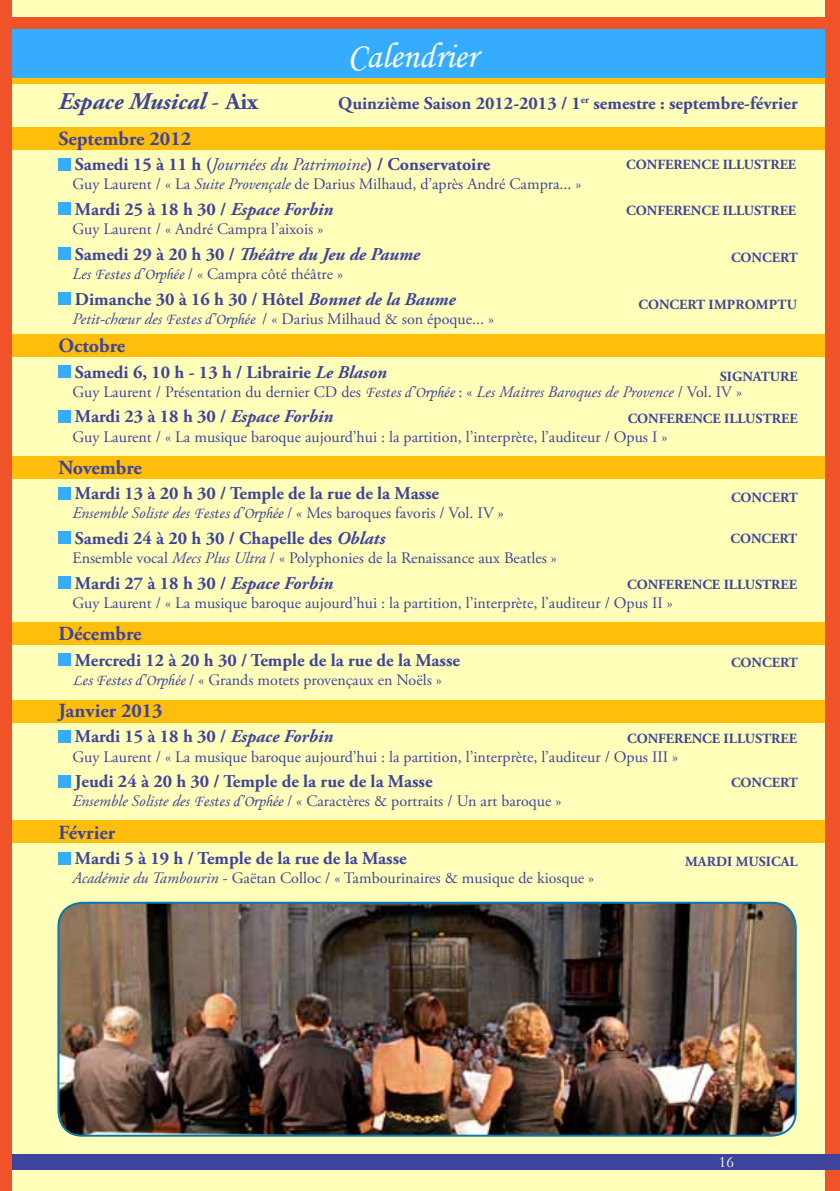
<style>
.page{position:relative;width:840px;height:1191px;background:#fff}
.page>*{position:absolute;margin:0;border:0;box-sizing:border-box;transform-origin:0 0}
.t1{font:36px "Monotype Corsiva";color:#fff}
.t2{font:italic 700 24px "Adobe Garamond Pro";color:#3e449c}
.t3{font:700 20px "Adobe Garamond Pro";color:#3e449c}
.t4{font:700 20px "Adobe Garamond Pro";letter-spacing:-.02em;color:#3e449c}
.t5{font:700 18px "Adobe Garamond Pro";color:#3e449c}
.t6{font:italic 700 18px "Adobe Garamond Pro";color:#3e449c}
.t7{font:16px "Adobe Garamond Pro";color:#3e449c}
.t8{font:16px "Garamond";color:#fff}
.t9{font:700 14px "Adobe Garamond Pro";color:#3e449c}
.s1{font-weight:400;font-style:normal}
.s2{font-style:normal}
.s3{font-weight:400;font-style:italic}
.s4{font-style:italic}
.s5{font-family:"Monotype Corsiva"}
</style>
<div class="page">
<div style="left:0;top:0;width:825px;height:1191px;background:#ffffb9"></div>
<div style="left:0;top:127px;width:839px;height:23px;background:#ffbe0b"></div>
<div style="left:0;top:78px;width:839px;height:6px;background:#ffbe0b"></div>
<div style="left:0;top:456px;width:839px;height:23px;background:#ffbe0b"></div>
<div style="left:0;top:29px;width:839px;height:49px;background:#36adfc"></div>
<div style="left:0;top:622px;width:837px;height:22px;background:#ffbe0b"></div>
<div style="left:0;top:334px;width:839px;height:23px;background:#ffbe0b"></div>
<div style="left:0;top:700px;width:835px;height:23px;background:#ffbe0b"></div>
<div style="left:0;top:820px;width:835px;height:22px;background:#ffbe0b"></div>
<div style="left:58px;top:158px;width:13px;height:12px;background:#36adfc"></div>
<div style="left:58px;top:203px;width:13px;height:12px;background:#36adfc"></div>
<div style="left:58px;top:248px;width:13px;height:12px;background:#36adfc"></div>
<div style="left:58px;top:292px;width:13px;height:13px;background:#36adfc"></div>
<div style="left:58px;top:365px;width:13px;height:12px;background:#36adfc"></div>
<div style="left:58px;top:410px;width:13px;height:12px;background:#36adfc"></div>
<div style="left:58px;top:487px;width:13px;height:12px;background:#36adfc"></div>
<div style="left:58px;top:532px;width:13px;height:12px;background:#36adfc"></div>
<div style="left:58px;top:576px;width:13px;height:13px;background:#36adfc"></div>
<div style="left:58px;top:653px;width:13px;height:12px;background:#36adfc"></div>
<div style="left:58px;top:730px;width:13px;height:12px;background:#36adfc"></div>
<div style="left:58px;top:775px;width:13px;height:12px;background:#36adfc"></div>
<div style="left:58px;top:852px;width:13px;height:12px;background:#36adfc"></div>
<div style="left:825px;top:0;width:14px;height:1191px;background:#f05329"></div>
<div style="left:0;top:17px;width:839px;height:12px;background:#f05329"></div>
<div style="left:0;top:1154px;width:839px;height:15px;background:#3e449c"></div>
<div style="left:0;top:0;width:11px;height:1191px;background:#f05329"></div>
<img style="left:60px;top:904px;width:735px;height:231px">
<div style="left:57px;top:901px;width:739px;height:235px;border:2px solid #0379b1;border-radius:24px"></div>
<h1 class="t1" style="left:347px;top:34px;width:131px">Calendrier</h1>
<h2 class="t2" style="left:58px;top:87px;width:201px">Espace Musical <span class="s1">-</span> <span class="s2">Aix</span></h2>
<p class="t5" style="left:338px;top:92px;width:460px">Quinzième Saison 2012-2013 / 1<sup>er</sup> semestre : septembre-février</p>
<p class="t3" style="left:58px;top:127px;width:134px">Septembre 2012</p>
<p class="t5" style="left:75px;top:154px;width:416px">Samedi 15 à 11 h (<span class="s3">Journées du Patrimoine</span>) / Conservatoire</p>
<p class="t7" style="left:72px;top:175px;width:510px">Guy Laurent / « La <span class="s4">Suite Provençale</span> de Darius Milhaud, d’après André Campra... »</p>
<p class="t5" style="left:75px;top:199px;width:260px">Mardi 25 à 18 h 30 / <span class="s4">Espace Forbin</span></p>
<p class="t7" style="left:72px;top:220px;width:252px">Guy Laurent / « André Campra l’aixois »</p>
<p class="t6" style="left:75px;top:244px;width:346px"><span class="s2">Samedi 29 à 20 h 30 /</span> Théâtre du Jeu de Paume</p>
<p class="t7" style="left:72px;top:264px;width:272px"><span class="s4">Les</span> <span class="s5">Festes d’Orphée</span> / « Campra côté théâtre »</p>
<p class="t5" style="left:75px;top:288px;width:382px">Dimanche 30 à 16 h 30 / Hôtel <span class="s4">Bonnet de la Baume</span></p>
<p class="t7" style="left:72px;top:309px;width:423px"><span class="s4">Petit-chœur des</span> <span class="s5">Festes d’Orphée</span> / « Darius Milhaud &amp; son époque... »</p>
<p class="t3" style="left:58px;top:334px;width:68px">Octobre</p>
<p class="t5" style="left:75px;top:361px;width:313px">Samedi 6, 10 h - 13 h / Librairie <span class="s4">Le Blason</span></p>
<p class="t7" style="left:72px;top:382px;width:670px">Guy Laurent / Présentation du dernier CD des <span class="s5">Festes d’Orphée</span> : « <span class="s4">Les Maîtres Baroques de Provence</span> / Vol. IV »</p>
<p class="t5" style="left:75px;top:406px;width:260px">Mardi 23 à 18 h 30 / <span class="s4">Espace Forbin</span></p>
<p class="t7" style="left:72px;top:427px;width:596px">Guy Laurent / « La musique baroque aujourd’hui : la partition, l’interprète, l’auditeur / Opus I »</p>
<p class="t4" style="left:58px;top:455px;width:85px">Novembre</p>
<p class="t5" style="left:75px;top:483px;width:365px">Mardi 13 à 20 h 30 / Temple de la rue de la Masse</p>
<p class="t7" style="left:72px;top:504px;width:432px"><span class="s4">Ensemble Soliste des</span> <span class="s5">Festes d’Orphée</span> / « Mes baroques favoris / Vol. IV »</p>
<p class="t5" style="left:75px;top:528px;width:311px">Samedi 24 à 20 h 30 / Chapelle des <span class="s4">Oblats</span></p>
<p class="t7" style="left:72px;top:548px;width:485px">Ensemble vocal <span class="s4">Mecs Plus Ultra</span> / « Polyphonies de la Renaissance aux Beatles »</p>
<p class="t5" style="left:75px;top:572px;width:260px">Mardi 27 à 18 h 30 / <span class="s4">Espace Forbin</span></p>
<p class="t7" style="left:72px;top:593px;width:601px">Guy Laurent / « La musique baroque aujourd’hui : la partition, l’interprète, l’auditeur / Opus II »</p>
<p class="t3" style="left:58px;top:622px;width:85px">Décembre</p>
<p class="t5" style="left:75px;top:649px;width:386px">Mercredi 12 à 20 h 30 / Temple de la rue de la Masse</p>
<p class="t7" style="left:72px;top:670px;width:371px"><span class="s5">Les Festes d’Orphée</span> / « Grands motets provençaux en Noëls »</p>
<p class="t3" style="left:58px;top:699px;width:106px">Janvier 2013</p>
<p class="t5" style="left:75px;top:726px;width:260px">Mardi 15 à 18 h 30 / <span class="s4">Espace Forbin</span></p>
<p class="t7" style="left:72px;top:747px;width:607px">Guy Laurent / « La musique baroque aujourd’hui : la partition, l’interprète, l’auditeur / Opus III »</p>
<p class="t5" style="left:75px;top:771px;width:359px">Jeudi 24 à 20 h 30 / Temple de la rue de la Masse</p>
<p class="t7" style="left:72px;top:792px;width:490px"><span class="s4">Ensemble Soliste des</span> <span class="s5">Festes d’Orphée</span> / « Caractères &amp; portraits / Un art baroque »</p>
<p class="t3" style="left:58px;top:820px;width:58px">Février</p>
<p class="t5" style="left:75px;top:848px;width:333px">Mardi 5 à 19 h / Temple de la rue de la Masse</p>
<p class="t7" style="left:72px;top:868px;width:523px"><span class="s4">Académie du Tambourin</span> - Gaëtan Colloc / « Tambourinaires &amp; musique de kiosque »</p>
<p class="t9" style="left:626px;top:157px;width:171px">CONFERENCE ILLUSTREE</p>
<p class="t9" style="left:626px;top:202px;width:171px">CONFERENCE ILLUSTREE</p>
<p class="t9" style="left:730px;top:250px;width:68px">CONCERT</p>
<p class="t9" style="left:638px;top:296px;width:81px">CONCERT impromptu</p>
<p class="t9" style="left:719px;top:368px;width:79px">SIGNATURE</p>
<p class="t9" style="left:627px;top:410px;width:171px">CONFERENCE ILLUSTREE</p>
<p class="t9" style="left:730px;top:489px;width:68px">CONCERT</p>
<p class="t9" style="left:730px;top:530px;width:68px">CONCERT</p>
<p class="t9" style="left:627px;top:576px;width:171px">CONFERENCE ILLUSTREE</p>
<p class="t9" style="left:730px;top:654px;width:68px">CONCERT</p>
<p class="t9" style="left:626px;top:731px;width:171px">CONFERENCE ILLUSTREE</p>
<p class="t9" style="left:730px;top:774px;width:68px">CONCERT</p>
<p class="t9" style="left:684px;top:853px;width:114px">MARDI MUSICAL</p>
<p class="t8" style="left:718px;top:1151px;width:17px">16</p>
</div>
